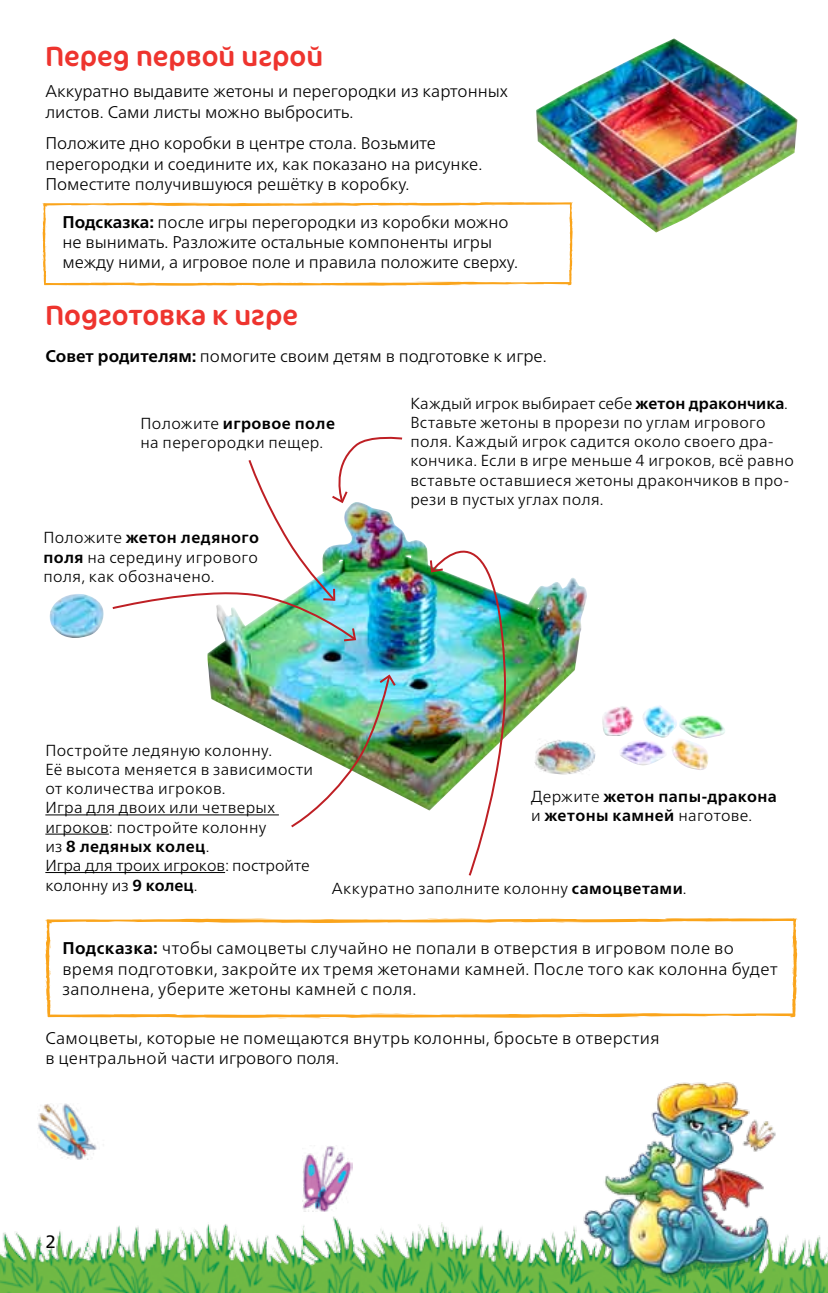
<style>
.page{position:relative;width:828px;height:1293px;background:#fff}
.page>*{position:absolute;margin:0;border:0;box-sizing:border-box;transform-origin:0 0}
.t1{font:28px "Cocon";color:#ee342e}
.t2{font:18px "Frutiger Neue LTW1 G";color:#000}
.t3{font:300 17px/20.4px "Frutiger Neue LTW1 G";color:#000}
.t4{font:300 17px/20.4px "Frutiger Neue LTW1 G";letter-spacing:.02em;color:#000}
.t5{font:300 16px/19.2px "Frutiger Neue LTW1 G";letter-spacing:.02em;color:#000}
.t6{font:700 16px/19.2px "Frutiger Neue LTW1 G";letter-spacing:.025em;color:#000}
.s1{font-weight:700}
.s2{font-weight:300}
</style>
<div class="page">
<img style="left:0;top:1206px;width:828px;height:87px">
<svg style="left:42px;top:202px;width:531px;height:84px"></svg>
<svg style="left:45px;top:918px;width:753px;height:100px"></svg>
<img style="left:536px;top:38px;width:261px;height:194px">
<hr style="left:45px;top:814px;width:234px;height:1px;background:#000">
<hr style="left:45px;top:833px;width:64px;height:1px;background:#000">
<hr style="left:45px;top:872px;width:180px;height:1px;background:#000">
<img style="left:207px;top:534px;width:380px;height:277px">
<img style="left:602px;top:705px;width:123px;height:65px">
<img style="left:290px;top:673px;width:107px;height:155px">
<img style="left:112px;top:436px;width:292px;height:206px">
<img style="left:429px;top:534px;width:79px;height:342px">
<img style="left:49px;top:594px;width:55px;height:44px">
<img style="left:303px;top:1146px;width:50px;height:65px">
<img style="left:38px;top:1103px;width:59px;height:56px">
<img style="left:544px;top:1082px;width:284px;height:198px">
<img style="left:533px;top:737px;width:63px;height:41px">
<h1 class="t1" style="left:45px;top:38px;width:279px">Перед первой игрой</h1>
<p class="t3" style="left:45px;top:81px;width:464px">Аккуратно выдавите жетоны и перегородки из картонных листов. Сами листы можно выбросить.</p>
<p class="t3" style="left:45px;top:133px;width:438px">Положите дно коробки в центре стола. Возьмите перегородки и соедините их, как показано на рисунке.<br>Поместите получившуюся решётку в коробку.</p>
<p class="t3" style="left:62px;top:211px;width:457px"><span class="s1">Подсказка:</span> после игры перегородки из коробки можно не вынимать. Разложите остальные компоненты игры между ними, а игровое поле и правила положите сверху.</p>
<h1 class="t1" style="left:45px;top:297px;width:254px">Подготовка к игре</h1>
<p class="t3" style="left:45px;top:346px;width:503px"><span class="s1">Совет родителям:</span> помогите своим детям в подготовке к игре.</p>
<p class="t5" style="left:141px;top:413px;width:196px">Положите <span class="s1">игровое поле </span>на перегородки пещер.</p>
<p class="t5" style="left:43px;top:528px;width:217px;text-align:justify">Положите <span class="s1">жетон ледяного поля</span> на середину игрового поля, как обозначено.</p>
<p class="t5" style="left:410px;top:393px;width:385px">Каждый игрок выбирает себе <span class="s1">жетон дракончика</span>.<br>Вставьте жетоны в прорези по углам игрового поля. Каждый игрок садится около своего дра&shy;кончика. Если в игре меньше 4 игроков, всё равно вставьте оставшиеся жетоны дракончиков в про&shy;рези в пустых углах поля.</p>
<p class="t5" style="left:45px;top:740px;width:269px">Постройте ледяную колонну.<br>Её высота меняется в зависимости от количества игроков.<br>Игра для двоих или четверых игроков: постройте колонну<br>из <span class="s1">8 ледяных колец</span>.<br>Игра для троих игроков: постройте колонну из <span class="s1">9 колец</span>.</p>
<p class="t6" style="left:531px;top:786px;width:247px"><span class="s2">Держите</span> жетон папы-дракона <span class="s2">и</span> жетоны камней <span class="s2">наготове.</span></p>
<p class="t5" style="left:332px;top:879px;width:356px">Аккуратно заполните колонну <span class="s1">самоцветами</span>.</p>
<p class="t4" style="left:62px;top:938px;width:716px"><span class="s1">Подсказка:</span> чтобы самоцветы случайно не попали в отверстия в игровом поле во время подготовки, закройте их тремя жетонами камней. После того как колонна будет заполнена, уберите жетоны камней с поля.</p>
<p class="t4" style="left:45px;top:1027px;width:616px">Самоцветы, которые не помещаются внутрь колонны, бросьте в отверстия в центральной части игрового поля.</p>
<p class="t2" style="left:45px;top:1230px;width:12px">2</p>
</div>
